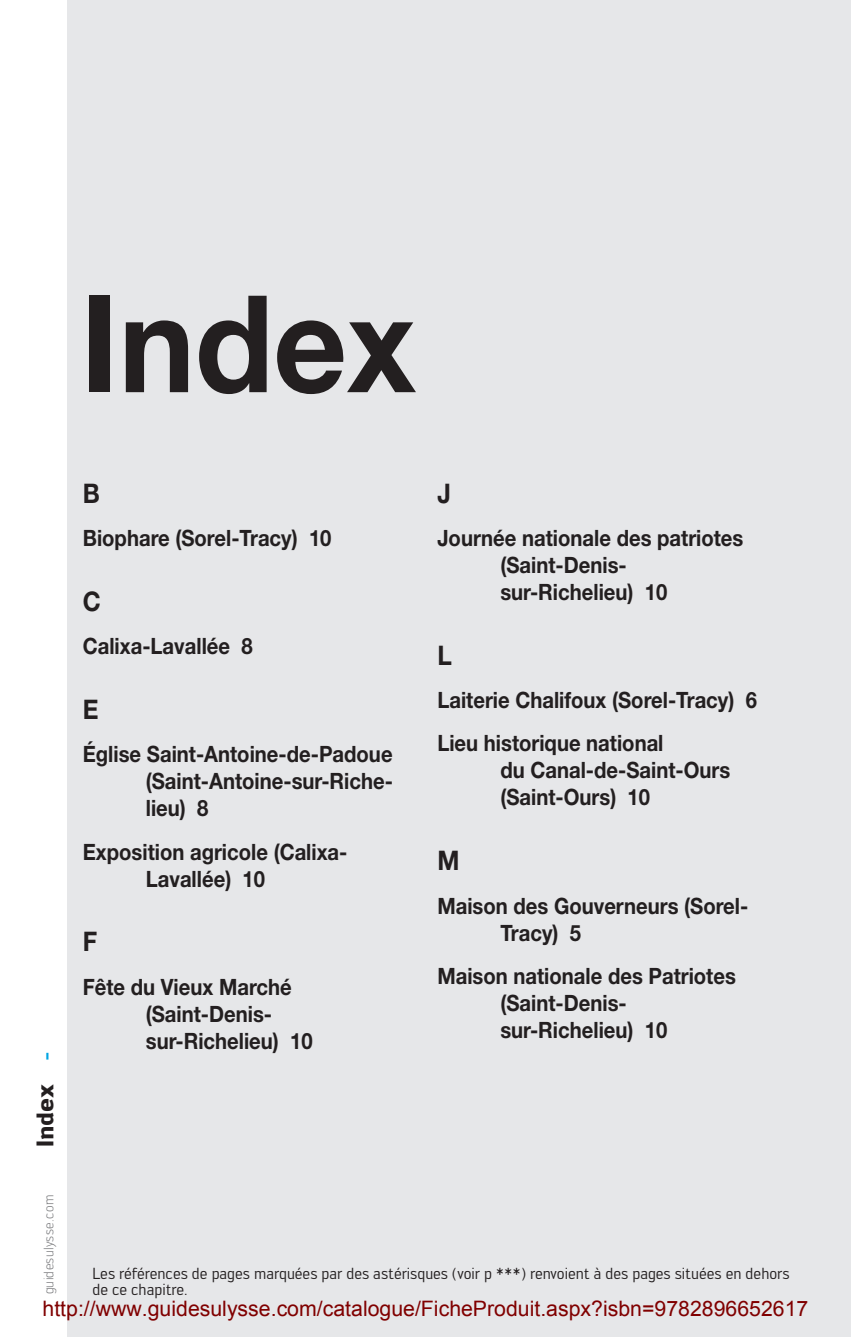
<style>
.page{position:relative;width:851px;height:1337px;background:#fff}
.page>*{position:absolute;margin:0;border:0;box-sizing:border-box;transform-origin:0 0}
.t1{font:700 135px "Helvetica Neue LT Std";color:#231f20;scale:.95 1}
.t2{font:700 27px "Helvetica Neue LT Std";color:#231f20;scale:.9 1}
.t3{font:700 23.62px "Engel";color:#231f20}
.t4{font:700 22.5px/27px "Helvetica Neue LT Std";color:#231f20;scale:.9 1}
.t5{font:21.38px "Arial";color:#800000}
.t6{font:15.75px/15.8px "Engel";color:#231f20}
.t7{font:300 13.5px "Engel";letter-spacing:.03em;color:#6c6d70}
.s1{font-weight:500;font-size:21.38px;color:#00a5e3}
</style>
<div class="page">
<div style="left:67px;top:0;width:783px;height:1336px;background:#e6e7e9"></div>
<h1 class="t1" style="left:81px;top:260px;width:354px">Index</h1>
<p class="t3" style="left:31px;top:1147px;width:98px;rotate:-90deg">Index <span class="s1">-</span></p>
<p class="t7" style="left:41px;top:1294px;width:101px;rotate:-90deg">guidesulysse.com</p>
<p class="t2" style="left:83px;top:476px;width:18px">B</p>
<p class="t4" style="left:83px;top:524px;width:278px">Biophare (Sorel-Tracy) 10</p>
<p class="t2" style="left:83px;top:584px;width:22px">C</p>
<p class="t4" style="left:83px;top:632px;width:190px">Calixa-Lavallée 8</p>
<p class="t2" style="left:83px;top:692px;width:16px">E</p>
<p class="t4" style="left:146px;top:740px;width:276px;text-align:justify;text-indent:-63px">Église Saint-Antoine-de-Padoue (Saint-Antoine-sur-Riche&shy;lieu) 8</p>
<p class="t4" style="left:146px;top:837px;width:225px;text-indent:-63px">Exposition agricole (Calixa-<br>Lavallée) 10</p>
<p class="t2" style="left:83px;top:925px;width:18px">F</p>
<p class="t4" style="left:146px;top:972px;width:187px;text-indent:-63px">Fête du Vieux Marché (Saint-Denis&shy;sur-Richelieu) 10</p>
<p class="t2" style="left:437px;top:476px;width:17px">J</p>
<p class="t4" style="left:500px;top:524px;width:271px;text-indent:-63px">Journée nationale des patriotes (Saint-Denis&shy;sur-Richelieu) 10</p>
<p class="t2" style="left:437px;top:638px;width:18px">L</p>
<p class="t4" style="left:437px;top:678px;width:356px;line-height:43.2px">Laiterie Chalifoux (Sorel-Tracy) 6<br>Lieu historique national</p>
<p class="t4" style="left:500px;top:756px;width:257px">du Canal-de-Saint-Ours (Saint-Ours) 10</p>
<p class="t2" style="left:437px;top:844px;width:22px">M</p>
<p class="t4" style="left:500px;top:891px;width:277px;text-indent:-63px">Maison des Gouverneurs (Sorel-<br>Tracy) 5</p>
<p class="t4" style="left:500px;top:961px;width:263px;text-indent:-63px">Maison nationale des Patriotes (Saint-Denis&shy;sur-Richelieu) 10</p>
<p class="t6" style="left:92px;top:1265px;width:698px">Les références de pages marquées par des astérisques (voir p ***) renvoient à des pages situées en dehors de ce chapitre.</p>
<p class="t5" style="left:43px;top:1294px;width:767px">http://www.guidesulysse.com/catalogue/FicheProduit.aspx?isbn=9782896652617</p>
</div>
